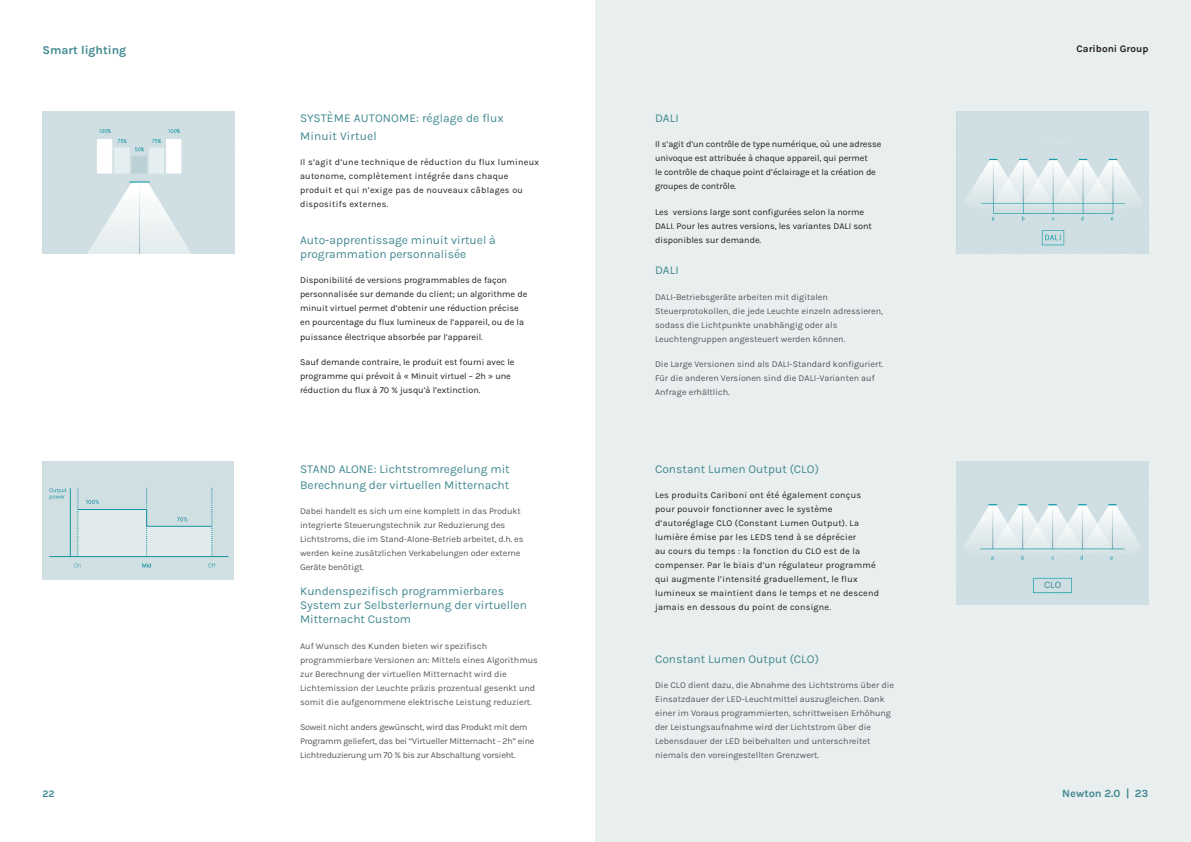
<style>
.page{position:relative;width:1191px;height:842px;background:#fff}
.page>*{position:absolute;margin:0;border:0;box-sizing:border-box;transform-origin:0 0}
.t1{font:12px/14px "Karla";color:#428991}
.t2{font:700 12px "Karla";color:#428991}
.t3{font:700 11px "Karla";color:#428991}
.t4{font:700 10px "Karla";color:#231f20}
.t5{font:10px "Karla";color:#428991}
.t6{font:700 10px "Karla";color:#428991}
.t7{font:9px/14px "Karla";color:#57585a}
.t8{font:9px/14px "Karla";color:#231f20}
.t9{font:9px/14px "Karla";letter-spacing:.025em;color:#231f20}
.t10{font:9px/14px "Karla";letter-spacing:.03em;color:#231f20}
.t11{font:9px/14px "Karla";letter-spacing:-.025em;color:#57585a}
</style>
<div class="page">
<div style="left:595px;top:0;width:596px;height:842px;background:#e9eeef"></div>
<img style="left:956px;top:462px;width:192px;height:142px">
<div style="left:43px;top:462px;width:191px;height:118px;background:#cfdfe2"></div>
<svg style="left:208px;top:563px;width:7px;height:4px"></svg>
<svg style="left:74px;top:563px;width:6px;height:4px"></svg>
<svg style="left:49px;top:488px;width:17px;height:12px"></svg>
<svg style="left:142px;top:563px;width:9px;height:4px"></svg>
<hr style="left:49px;top:556px;width:179px;height:1px;background:#1b93a2">
<hr style="left:70px;top:488px;width:1px;height:69px;background:#1b93a2">
<svg style="left:78px;top:488px;width:135px;height:69px"></svg>
<img style="left:956px;top:111px;width:192px;height:143px">
<img style="left:43px;top:111px;width:192px;height:143px">
<h1 class="t2" style="left:43px;top:41px;width:85px">Smart lighting</h1>
<h1 class="t1" style="left:300px;top:109px;width:205px;line-height:18px">SYSTÈME AUTONOME: réglage de flux<br>Minuit Virtuel</h1>
<p class="t10" style="left:300px;top:155px;width:240px">Il s’agit d’une technique de réduction du flux lumineux autonome, complètement intégrée dans chaque produit et qui n’exige pas de nouveaux câblages ou dispositifs externes.</p>
<h1 class="t1" style="left:300px;top:233px;width:197px">Auto-apprentissage minuit virtuel à programmation personnalisée</h1>
<p class="t8" style="left:300px;top:273px;width:229px">Disponibilité de versions programmables de façon personnalisée sur demande du client; un algorithme de minuit virtuel permet d’obtenir une réduction précise en pourcentage du flux lumineux de l’appareil, ou de la puissance électrique absorbée par l’appareil.</p>
<p class="t8" style="left:300px;top:355px;width:216px">Sauf demande contraire, le produit est fourni avec le programme qui prévoit à « Minuit virtuel – 2h » une réduction du flux à 70 % jusqu’à l’extinction.</p>
<h1 class="t1" style="left:300px;top:460px;width:211px;line-height:16px">STAND ALONE: Lichtstromregelung mit<br>Berechnung der virtuellen Mitternacht</h1>
<p class="t7" style="left:300px;top:504px;width:225px">Dabei handelt es sich um eine komplett in das Produkt integrierte Steuerungstechnik zur Reduzierung des Lichtstroms, die im Stand-Alone-Betrieb arbeitet, d.h. es werden keine zusätzlichen Verkabelungen oder externe Geräte benötigt.</p>
<h1 class="t1" style="left:300px;top:584px;width:228px">Kundenspezifisch programmierbares<br>System zur Selbsterlernung der virtuellen<br>Mitternacht Custom</h1>
<p class="t7" style="left:300px;top:638px;width:239px">Auf Wunsch des Kunden bieten wir spezifisch programmierbare Versionen an: Mittels eines Algorithmus zur Berechnung der virtuellen Mitternacht wird die Lichtemission der Leuchte präzis prozentual gesenkt und somit die aufgenommene elektrische Leistung reduziert.</p>
<p class="t11" style="left:300px;top:720px;width:236px">Soweit nicht anders gewünscht, wird das Produkt mit dem<br>Programm geliefert, das bei “Virtueller Mitternacht - 2h” eine<br>Lichtreduzierung um 70 % bis zur Abschaltung vorsieht.</p>
<h1 class="t1" style="left:655px;top:111px;width:25px">DALI</h1>
<p class="t8" style="left:655px;top:137px;width:228px">Il s’agit d’un contrôle de type numérique, où une adresse univoque est attribuée à chaque appareil, qui permet<br>le contrôle de chaque point d’éclairage et la création de groupes de contrôle.</p>
<p class="t8" style="left:655px;top:204px;width:218px">Les versions large sont configurées selon la norme<br>DALI. Pour les autres versions, les variantes DALI sont disponibles sur demande.</p>
<h1 class="t1" style="left:655px;top:263px;width:25px">DALI</h1>
<p class="t7" style="left:655px;top:289px;width:230px">DALI-Betriebsgeräte arbeiten mit digitalen Steuerprotokollen, die jede Leuchte einzeln adressieren, sodass die Lichtpunkte unabhängig oder als Leuchtengruppen angesteuert werden können.</p>
<p class="t7" style="left:655px;top:357px;width:230px">Die Large Versionen sind als DALI-Standard konfiguriert.<br>Für die anderen Versionen sind die DALI-Varianten auf<br>Anfrage erhältlich.</p>
<h1 class="t1" style="left:655px;top:461px;width:165px">Constant Lumen Output (CLO)</h1>
<p class="t9" style="left:655px;top:488px;width:226px">Les produits Cariboni ont été également conçus pour pouvoir fonctionner avec le système d’autoréglage CLO (Constant Lumen Output). La lumière émise par les LEDS tend à se déprécier<br>au cours du temps : la fonction du CLO est de la compenser. Par le biais d’un régulateur programmé qui augmente l’intensité graduellement, le flux lumineux se maintient dans le temps et ne descend jamais en dessous du point de consigne.</p>
<h1 class="t1" style="left:655px;top:651px;width:165px">Constant Lumen Output (CLO)</h1>
<p class="t7" style="left:655px;top:678px;width:240px">Die CLO dient dazu, die Abnahme des Lichtstroms über die Einsatzdauer der LED-Leuchtmittel auszugleichen. Dank einer im Voraus programmierten, schrittweisen Erhöhung der Leistungsaufnahme wird der Lichtstrom über die Lebensdauer der LED beibehalten und unterschreitet niemals den voreingestellten Grenzwert.</p>
<p class="t4" style="left:1076px;top:42px;width:73px">Cariboni Group</p>
<p class="t5" style="left:1044px;top:578px;width:19px">CLO</p>
<p class="t6" style="left:43px;top:787px;width:14px">22</p>
<p class="t3" style="left:1062px;top:786px;width:88px">Newton 2.0 | 23</p>
</div>
